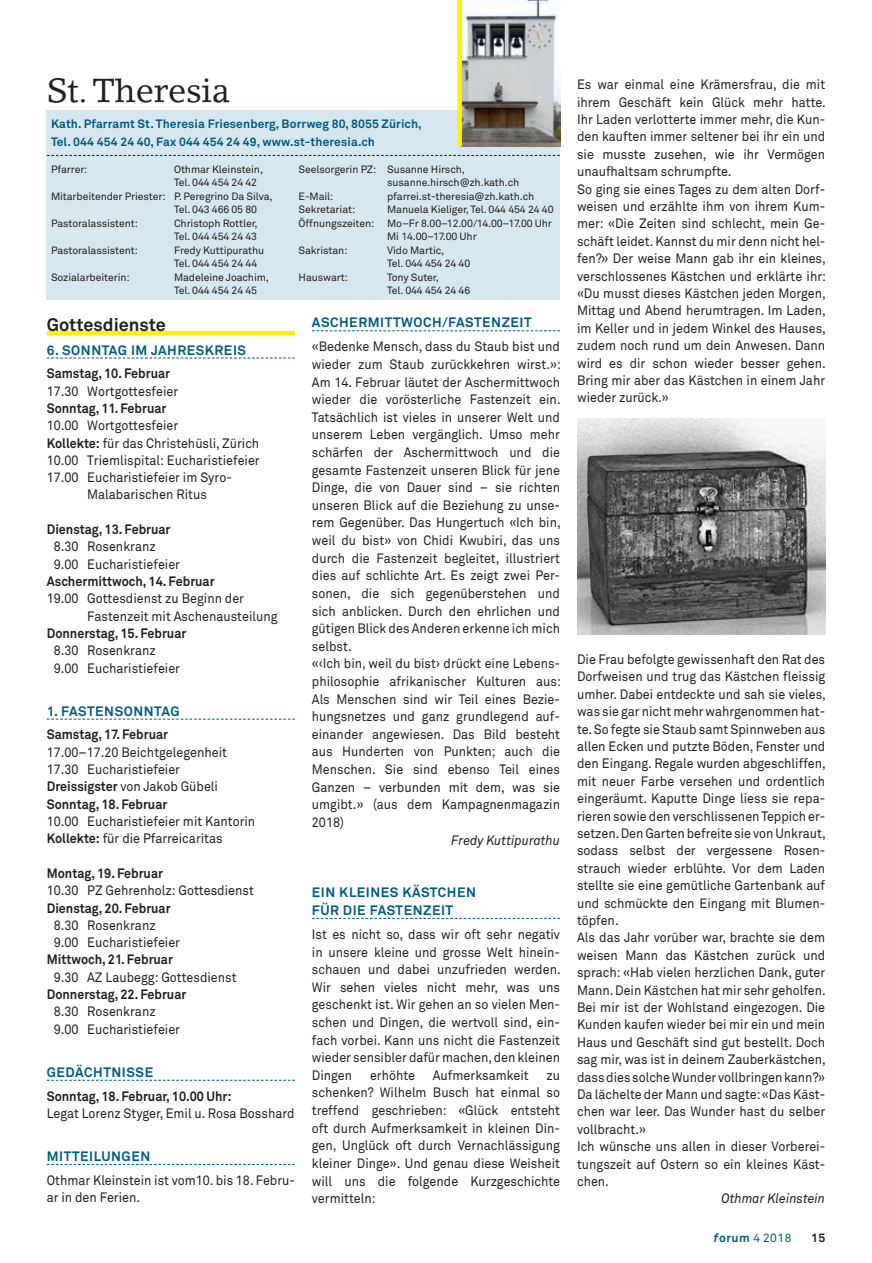
<style>
.page{position:relative;width:872px;height:1263px;background:#fff}
.page>*{position:absolute;margin:0;border:0;box-sizing:border-box;transform-origin:0 0}
.t1{font:33px "Lino Letter";letter-spacing:-.01em;color:#231f20}
.t2{font:700 18px "Akkurat Pro";color:#231f20}
.t3{font:13.5px/17.4px "Akkurat Pro";color:#231f20;scale:.93 1}
.t4{font:700 13.5px "Akkurat Pro";color:#231f20;scale:.93 1}
.t5{font:700 13.5px/17.5px "Akkurat Pro";letter-spacing:.04em;color:#005b7f}
.t6{font:italic 13.5px "Akkurat Pro";color:#231f20;scale:.93 1}
.t7{font:700 12px/18px "Akkurat Pro";letter-spacing:.01em;color:#005b7f}
.t8{font:12px "Akkurat Pro";color:#005b7f}
.t9{font:700 12px "Akkurat Pro";color:#231f20}
.t10{font:10.5px/13.5px "Akkurat Pro";letter-spacing:-.01em;color:#231f20}
.s1{font-weight:700}
.s2{font-weight:700;font-style:italic}
</style>
<div class="page">
<hr style="left:47px;top:331px;width:248px;height:4px;background:#fff101">
<svg style="left:47px;top:358px;width:248px;height:1px"></svg>
<svg style="left:47px;top:719px;width:248px;height:1px"></svg>
<svg style="left:47px;top:1080px;width:248px;height:1px"></svg>
<svg style="left:47px;top:1164px;width:248px;height:1px"></svg>
<svg style="left:312px;top:330px;width:248px;height:1px"></svg>
<svg style="left:312px;top:918px;width:248px;height:1px"></svg>
<div style="left:47px;top:111px;width:513px;height:189px;background:#d6e7ef"></div>
<img style="left:462px;top:0;width:98px;height:146px">
<div style="left:457px;top:0;width:5px;height:146px;background:#fff101"></div>
<svg style="left:47px;top:155px;width:513px;height:1px"></svg>
<img style="left:577px;top:419px;width:248px;height:215px">
<h1 class="t1" style="left:47px;top:70px;width:185px">St. Theresia</h1>
<p class="t7" style="left:51px;top:115px;width:372px">Kath. Pfarramt St. Theresia Friesenberg, Borrweg 80, 8055 Zürich,<br>Tel. 044 454 24 40, Fax 044 454 24 49, www.st-theresia.ch</p>
<p class="t10" style="left:51px;top:163px;width:38px">Pfarrer:</p>
<p class="t10" style="left:174px;top:163px;width:90px">Othmar Kleinstein,</p>
<p class="t10" style="left:174px;top:176px;width:85px">Tel. 044 454 24 42</p>
<p class="t10" style="left:51px;top:190px;width:223px">Mitarbeitender Priester: P. Peregrino Da Silva,</p>
<p class="t10" style="left:174px;top:203px;width:84px">Tel. 043 466 05 80</p>
<p class="t10" style="left:51px;top:217px;width:88px">Pastoralassistent:</p>
<p class="t10" style="left:174px;top:217px;width:85px">Christoph Rottler,<br>Tel. 044 454 24 43</p>
<p class="t10" style="left:51px;top:244px;width:88px">Pastoralassistent:</p>
<p class="t10" style="left:174px;top:244px;width:92px">Fredy Kuttipurathu<br>Tel. 044 454 24 44</p>
<p class="t10" style="left:51px;top:271px;width:80px">Sozialarbeiterin:</p>
<p class="t10" style="left:174px;top:271px;width:96px">Madeleine Joachim,<br>Tel. 044 454 24 45</p>
<p class="t10" style="left:299px;top:163px;width:168px">Seelsorgerin PZ: Susanne Hirsch,</p>
<p class="t10" style="left:387px;top:176px;width:134px">susanne.hirsch@zh.kath.ch</p>
<p class="t10" style="left:299px;top:190px;width:36px">E-Mail:</p>
<p class="t10" style="left:387px;top:190px;width:149px">pfarrei.st-theresia@zh.kath.ch</p>
<p class="t10" style="left:299px;top:203px;width:58px">Sekretariat:</p>
<p class="t10" style="left:387px;top:203px;width:168px">Manuela Kieliger, Tel. 044 454 24 40</p>
<p class="t10" style="left:299px;top:217px;width:255px">Öffnungszeiten: Mo–Fr 8.00–12.00/14.00–17.00 Uhr</p>
<p class="t10" style="left:387px;top:230px;width:91px">Mi 14.00–17.00 Uhr</p>
<p class="t10" style="left:299px;top:244px;width:50px">Sakristan:</p>
<p class="t10" style="left:387px;top:244px;width:85px">Vido Martic,<br>Tel. 044 454 24 40</p>
<p class="t10" style="left:299px;top:271px;width:51px">Hauswart:</p>
<p class="t10" style="left:387px;top:271px;width:85px">Tony Suter,<br>Tel. 044 454 24 46</p>
<h2 class="t2" style="left:47px;top:313px;width:121px">Gottesdienste</h2>
<p class="t5" style="left:47px;top:341px;width:201px">6. SONNTAG IM JAHRESKREIS</p>
<p class="t4" style="left:47px;top:365px;width:134px">Samstag, 10. Februar</p>
<p class="t3" style="left:47px;top:383px;width:143px">17.30 Wortgottesfeier</p>
<p class="t4" style="left:47px;top:400px;width:130px">Sonntag, 11. Februar</p>
<p class="t3" style="left:47px;top:417px;width:143px">10.00 Wortgottesfeier</p>
<p class="t3" style="left:47px;top:434px;width:230px"><span class="s1">Kollekte:</span> für das Christehüsli, Zürich</p>
<p class="t3" style="left:47px;top:452px;width:230px">10.00 Triemlispital: Eucharistiefeier</p>
<p class="t3" style="left:47px;top:469px;width:200px">17.00 Eucharistiefeier im Syro-</p>
<p class="t3" style="left:87px;top:486px;width:130px">Malabarischen Ritus</p>
<p class="t4" style="left:47px;top:521px;width:135px">Dienstag, 13. Februar</p>
<p class="t3" style="left:54px;top:538px;width:137px">8.30 Rosenkranz<br>9.00 Eucharistiefeier</p>
<p class="t4" style="left:47px;top:573px;width:182px">Aschermittwoch, 14. Februar</p>
<p class="t3" style="left:87px;top:590px;width:206px;text-indent:-40px">19.00 Gottesdienst zu Beginn der<br>Fastenzeit mit Aschenausteilung</p>
<p class="t4" style="left:47px;top:625px;width:152px">Donnerstag, 15. Februar</p>
<p class="t3" style="left:54px;top:642px;width:137px">8.30 Rosenkranz<br>9.00 Eucharistiefeier</p>
<p class="t5" style="left:47px;top:702px;width:134px">1. FASTENSONNTAG</p>
<p class="t4" style="left:47px;top:726px;width:132px">Samstag, 17. Februar</p>
<p class="t3" style="left:47px;top:744px;width:195px">17.00–17.20 Beichtgelegenheit<br>17.30 Eucharistiefeier<br><span class="s1">Dreissigster</span> von Jakob Gübeli<br><span class="s1">Sonntag, 18. Februar</span></p>
<p class="t3" style="left:47px;top:813px;width:226px">10.00 Eucharistiefeier mit Kantorin<br><span class="s1">Kollekte:</span> für die Pfarreicaritas</p>
<p class="t4" style="left:47px;top:865px;width:126px">Montag, 19. Februar</p>
<p class="t3" style="left:47px;top:882px;width:224px">10.30 PZ Gehrenholz: Gottesdienst</p>
<p class="t4" style="left:47px;top:899px;width:135px">Dienstag, 20. Februar</p>
<p class="t3" style="left:54px;top:917px;width:137px">8.30 Rosenkranz<br>9.00 Eucharistiefeier</p>
<p class="t4" style="left:47px;top:951px;width:137px">Mittwoch, 21. Februar</p>
<p class="t3" style="left:54px;top:969px;width:198px">9.30 AZ Laubegg: Gottesdienst</p>
<p class="t4" style="left:47px;top:986px;width:152px">Donnerstag, 22. Februar</p>
<p class="t3" style="left:54px;top:1003px;width:137px">8.30 Rosenkranz<br>9.00 Eucharistiefeier</p>
<p class="t5" style="left:47px;top:1063px;width:108px">GEDÄCHTNISSE</p>
<p class="t4" style="left:47px;top:1087px;width:200px">Sonntag, 18. Februar, 10.00 Uhr:</p>
<p class="t3" style="left:47px;top:1105px;width:268px">Legat Lorenz Styger, Emil u. Rosa Bosshard</p>
<p class="t5" style="left:47px;top:1147px;width:105px">MITTEILUNGEN</p>
<p class="t3" style="left:47px;top:1172px;width:268px">Othmar Kleinstein ist vom10. bis 18. Febru&shy;ar in den Ferien.</p>
<p class="t5" style="left:312px;top:314px;width:221px">ASCHERMITTWOCH/FASTENZEIT</p>
<p class="t3" style="left:312px;top:338px;width:269px">«Bedenke Mensch, dass du Staub bist und wieder zum Staub zurückkehren wirst.»:<br>Am 14. Februar läutet der Aschermittwoch wieder die vorösterliche Fastenzeit ein.<br>Tatsächlich ist vieles in unserer Welt und unserem Leben vergänglich. Umso mehr schärfen der Aschermittwoch und die gesamte Fastenzeit unseren Blick für jene Dinge, die von Dauer sind – sie richten unseren Blick auf die Beziehung zu unse&shy;rem Gegenüber. Das Hungertuch «Ich bin, weil du bist» von Chidi Kwubiri, das uns durch die Fastenzeit begleitet, illustriert dies auf schlichte Art. Es zeigt zwei Per&shy;sonen, die sich gegenüberstehen und sich anblicken. Durch den ehrlichen und gütigen Blick des Anderen erkenne ich mich selbst.<br>«‹Ich bin, weil du bist› drückt eine Lebens&shy;philosophie afrikanischer Kulturen aus:<br>Als Menschen sind wir Teil eines Bezie&shy;hungsnetzes und ganz grundlegend auf&shy;einander angewiesen. Das Bild besteht aus Hunderten von Punkten; auch die Menschen. Sie sind ebenso Teil eines Ganzen – verbunden mit dem, was sie umgibt.» (aus dem Kampagnenmagazin 2018)</p>
<p class="t6" style="left:451px;top:832px;width:118px">Fredy Kuttipurathu</p>
<p class="t5" style="left:312px;top:884px;width:165px">EIN KLEINES KÄSTCHEN<br>FÜR DIE FASTENZEIT</p>
<p class="t3" style="left:312px;top:926px;width:269px;text-align:justify">Ist es nicht so, dass wir oft sehr negativ in unsere kleine und grosse Welt hinein&shy;schauen und dabei unzufrieden werden.<br>Wir sehen vieles nicht mehr, was uns geschenkt ist. Wir gehen an so vielen Men&shy;schen und Dingen, die wertvoll sind, ein&shy;fach vorbei. Kann uns nicht die Fastenzeit wieder sensibler dafür machen, den kleinen Dingen</p>
<p class="t3" style="left:370px;top:1067px;width:50px">erhöhte</p>
<p class="t3" style="left:433px;top:1067px;width:104px">Aufmerksamkeit</p>
<p class="t3" style="left:312px;top:1067px;width:268px;text-align:justify;text-indent:234px">zu schenken? Wilhelm Busch hat einmal so treffend geschrieben: «Glück entsteht oft durch Aufmerksamkeit in kleinen Din&shy;gen, Unglück oft durch Vernachlässigung kleiner Dinge». Und genau diese Weisheit will uns die folgende Kurzgeschichte vermitteln:</p>
<p class="t3" style="left:577px;top:76px;width:269px">Es war einmal eine Krämersfrau, die mit ihrem Geschäft kein Glück mehr hatte.<br>Ihr Laden verlotterte immer mehr, die Kun&shy;den kauften immer seltener bei ihr ein und sie musste zusehen, wie ihr Vermögen unaufhaltsam schrumpfte.<br>So ging sie eines Tages zu dem alten Dorf&shy;weisen und erzählte ihm von ihrem Kum&shy;mer: «Die Zeiten sind schlecht, mein Ge&shy;schäft leidet. Kannst du mir denn nicht hel&shy;fen?» Der weise Mann gab ihr ein kleines, verschlossenes Kästchen und erklärte ihr: «Du musst dieses Kästchen jeden Morgen, Mittag und Abend herumtragen. Im Laden, im Keller und in jedem Winkel des Hauses, zudem noch rund um dein Anwesen. Dann wird es dir schon wieder besser gehen.<br>Bring mir aber das Kästchen in einem Jahr wieder zurück.»</p>
<p class="t3" style="left:577px;top:651px;width:269px">Die Frau befolgte gewissenhaft den Rat des Dorfweisen und trug das Kästchen fleissig umher. Dabei entdeckte und sah sie vieles, was sie gar nicht mehr wahrgenommen hat&shy;te. So fegte sie Staub samt Spinnweben aus allen Ecken und putzte Böden, Fenster und den Eingang. Regale wurden abgeschliffen, mit neuer Farbe versehen und ordentlich eingeräumt. Kaputte Dinge liess sie repa&shy;rieren sowie den verschlissenen Teppich er&shy;setzen. Den Garten befreite sie von Unkraut, sodass selbst der vergessene Rosen&shy;strauch wieder erblühte. Vor dem Laden stellte sie eine gemütliche Gartenbank auf und schmückte den Eingang mit Blumen&shy;töpfen.<br>Als das Jahr vorüber war, brachte sie dem weisen Mann das Kästchen zurück und sprach: «Hab vielen herzlichen Dank, guter Mann. Dein Kästchen hat mir sehr geholfen.<br>Bei mir ist der Wohlstand eingezogen. Die Kunden kaufen wieder bei mir ein und mein Haus und Geschäft sind gut bestellt. Doch sag mir, was ist in deinem Zauberkästchen, dass dies solche Wunder vollbringen kann?» Da lächelte der Mann und sagte: «Das Käst&shy;chen war leer. Das Wunder hast du selber vollbracht.»<br>Ich wünsche uns allen in dieser Vorberei&shy;tungszeit auf Ostern so ein kleines Käst&shy;chen.</p>
<p class="t6" style="left:721px;top:1191px;width:113px">Othmar Kleinstein</p>
<p class="t8" style="left:714px;top:1231px;width:79px"><span class="s2">f</span><span class="s1">orum</span> 4 2018</p>
<p class="t9" style="left:811px;top:1231px;width:16px">15</p>
</div>
